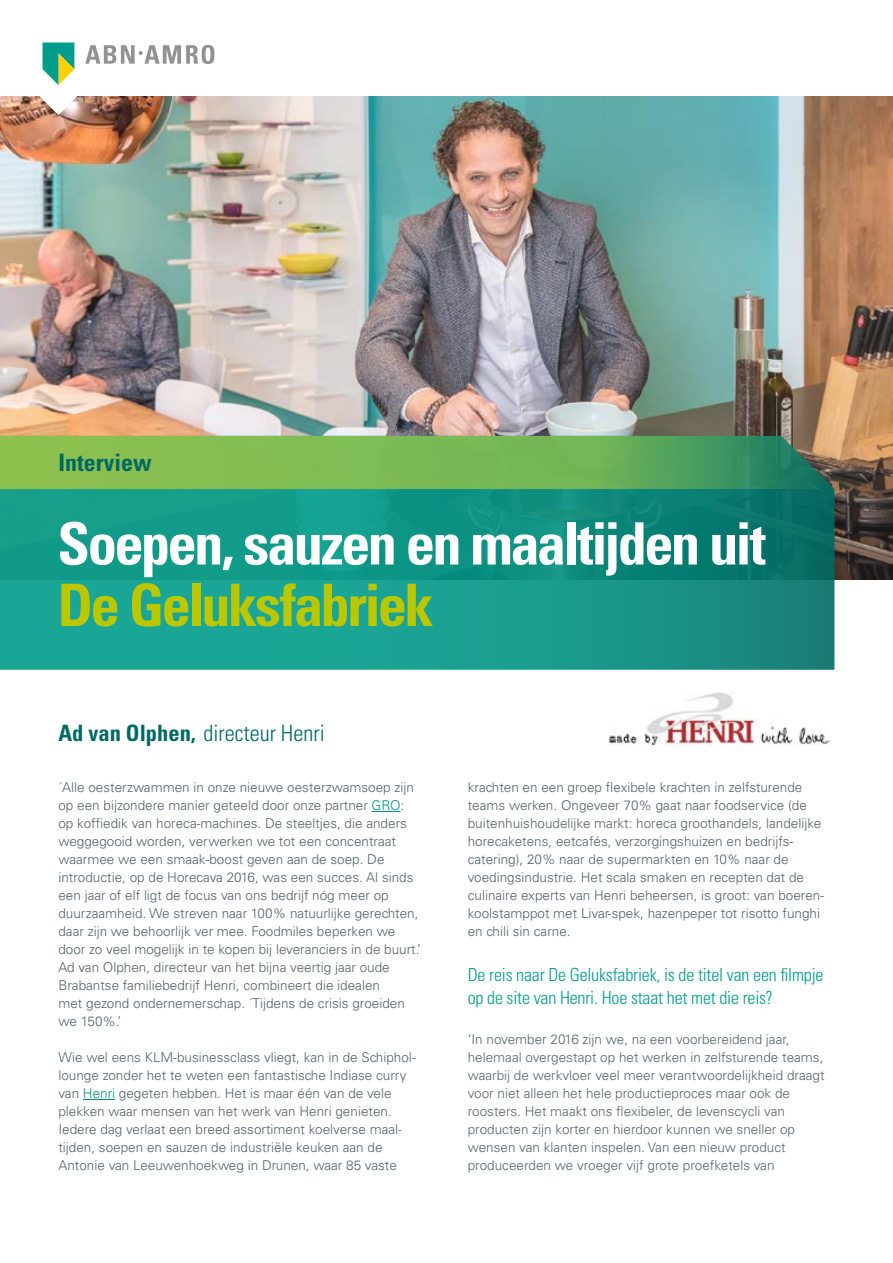
<style>
.page{position:relative;width:893px;height:1263px;background:#fff}
.page>*{position:absolute;margin:0;border:0;box-sizing:border-box;transform-origin:0 0}
.t1{font:700 condensed 58.5px "Univers LT Std";letter-spacing:-.045em;color:#fff}
.t2{font:700 condensed 58.5px "Univers LT Std";letter-spacing:-.045em;color:#bbc801}
.t3{font:700 condensed 24px "Univers LT Std";color:#006963}
.t4{font:300 condensed 22.5px "Univers LT Std";color:#006963}
.t5{font:300 condensed 18px/22.5px "Univers";letter-spacing:-.01em;color:#009d8b}
.t6{font:300 13.5px/18px "Univers";color:#546269}
.t7{font:300 13.5px/18px "Univers";color:#56646c}
.s1{font-weight:700}
.s2{color:#009286}
</style>
<div class="page">
<img style="left:0;top:96px;width:893px;height:484px">
<svg style="left:372px;top:811px;width:29px;height:1px"></svg>
<hr style="left:83px;top:1099px;width:32px;height:1px;background:#009286">
<svg style="left:0;top:489px;width:834px;height:181px;background:#149587"></svg>
<svg style="left:0;top:436px;width:834px;height:53px;background:#72b056"></svg>
<svg style="left:28px;top:43px;width:186px;height:72px"></svg>
<img style="left:609px;top:693px;width:220px;height:52px">
<h2 class="t3" style="left:58px;top:448px;width:95px">Interview</h2>
<h1 class="t1" style="left:57px;top:508px;width:710px">Soepen, sauzen en maaltijden uit</h1>
<h1 class="t2" style="left:57px;top:569px;width:378px">De Geluksfabriek</h1>
<h3 class="t4" style="left:58px;top:720px;width:268px"><span class="s1">Ad van Olphen,</span> directeur Henri</h3>
<p class="t6" style="left:58px;top:778px;width:364px">´Alle oesterzwammen in onze nieuwe oesterzwamsoep zijn op een bijzondere manier geteeld door onze partner <span class="s2">GRO</span>: op koffiedik van horeca-machines. De steeltjes, die anders weggegooid worden, verwerken we tot een concentraat waarmee we een smaak-boost geven aan de soep. De introductie, op de Horecava 2016, was een succes. Al sinds een jaar of elf ligt de focus van ons bedrijf nóg meer op duurzaamheid. We streven naar 100% natuurlijke gerechten, daar zijn we behoorlijk ver mee. Foodmiles beperken we door zo veel mogelijk in te kopen bij leveranciers in de buurt.’ Ad van Olphen, directeur van het bijna veertig jaar oude Brabantse familiebedrijf Henri, combineert die idealen<br>met gezond ondernemerschap. ´Tijdens de crisis groeiden we 150%.’</p>
<p class="t6" style="left:58px;top:1048px;width:359px">Wie wel eens KLM-businessclass vliegt, kan in de Schiphol&shy;lounge zonder het te weten een fantastische Indiase curry van <span class="s2">Henri</span> gegeten hebben. Het is maar één van de vele plekken waar mensen van het werk van Henri genieten.<br>Iedere dag verlaat een breed assortiment koelverse maal&shy;tijden, soepen en sauzen de industriële keuken aan de Antonie van Leeuwenhoekweg in Drunen, waar 85 vaste</p>
<p class="t6" style="left:468px;top:778px;width:357px">krachten en een groep flexibele krachten in zelfsturende teams werken. Ongeveer 70% gaat naar foodservice (de buitenhuishoudelijke markt: horeca groothandels, landelijke horecaketens, eetcafés, verzorgingshuizen en bedrijfs&shy;catering), 20% naar de supermarkten en 10% naar de voedingsindustrie. Het scala smaken en recepten dat de culinaire experts van Henri beheersen, is groot: van boeren&shy;koolstamppot met Livar-spek, hazenpeper tot risotto funghi en chili sin carne.</p>
<h3 class="t5" style="left:468px;top:963px;width:357px">De reis naar De Geluksfabriek, is de titel van een filmpje op de site van Henri. Hoe staat het met die reis?</h3>
<p class="t7" style="left:468px;top:1030px;width:358px">‘In november 2016 zijn we, na een voorbereidend jaar, helemaal overgestapt op het werken in zelfsturende teams, waarbij de werkvloer veel meer verantwoordelijkheid draagt voor niet alleen het hele productieproces maar ook de roosters. Het maakt ons flexibeler, de levenscycli van producten zijn korter en hierdoor kunnen we sneller op wensen van klanten inspelen. Van een nieuw product produceerden we vroeger vijf grote proefketels van</p>
</div>
